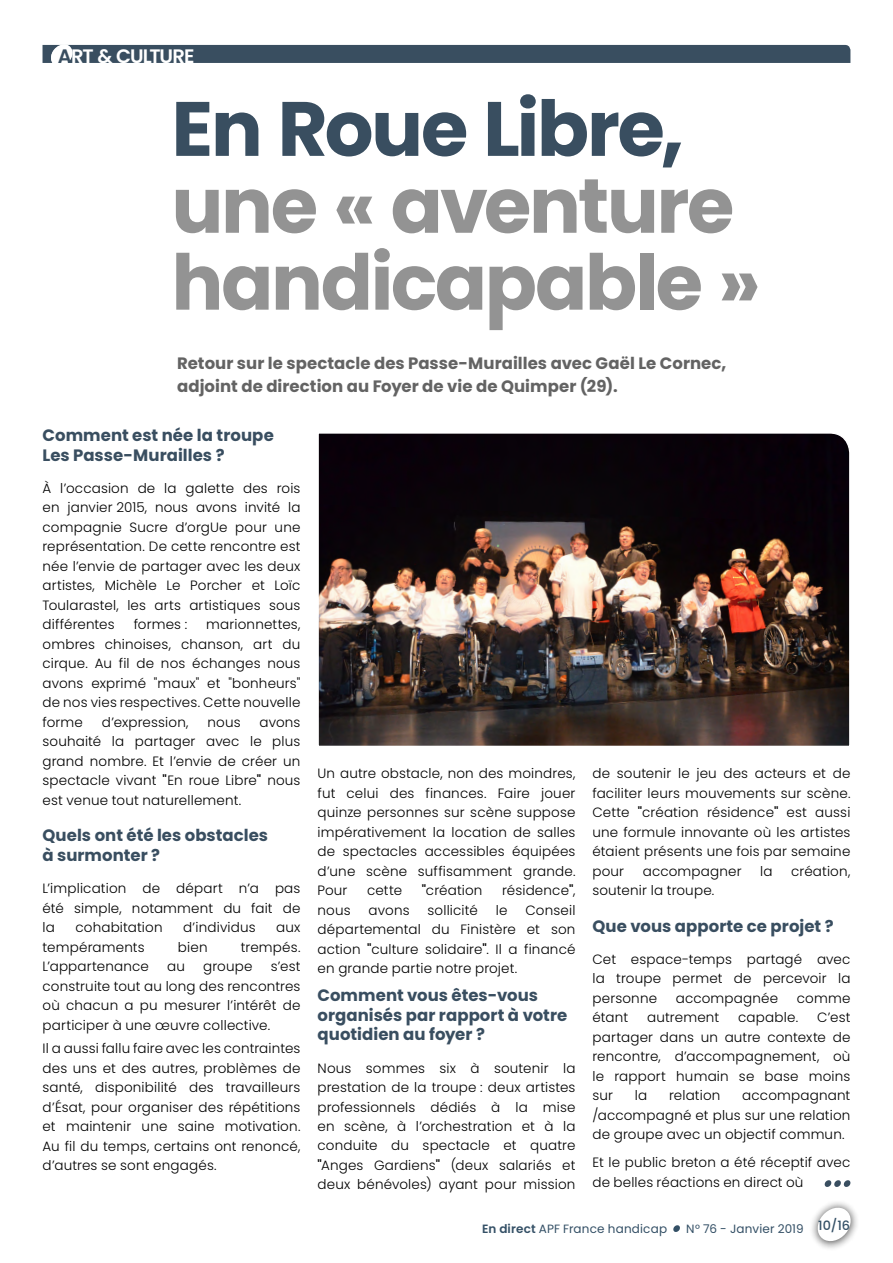
<style>
.page{position:relative;width:893px;height:1263px;background:#fff}
.page>*{position:absolute;margin:0;border:0;box-sizing:border-box;transform-origin:0 0}
.t1{font:700 76.95px/76.9px "Poppins";letter-spacing:-.03em;color:#939393}
.t2{font:700 76.95px "Poppins";letter-spacing:-.03em;color:#394e60}
.t3{font:600 19.5px "Poppins";letter-spacing:-.05em;color:#fff}
.t4{font:700 16.5px/19.5px "Poppins";letter-spacing:.005em;color:#394e60}
.t5{font:700 16.5px/22.5px "Poppins";letter-spacing:.005em;color:#636363}
.t6{font:300 13.5px/19.5px "Poppins";letter-spacing:.01em;color:#000;text-align:justify}
.t7{font:12px "Poppins";letter-spacing:.015em;color:#345066}
.s1{color:#394e60}
.s2{font-weight:500}
.s3{font-weight:600}
</style>
<div class="page">
<div style="left:809px;top:1199px;width:50px;height:51px;background:#000;opacity:.75"></div>
<svg style="left:815px;top:1205px;width:38px;height:38px"></svg>
<svg style="left:673px;top:1225px;width:7px;height:7px"></svg>
<svg style="left:43px;top:44px;width:807px;height:19px;background:#475a6b"></svg>
<img style="left:318px;top:433px;width:532px;height:313px">
<svg style="left:824px;top:1180px;width:27px;height:7px"></svg>
<h2 class="t3" style="left:58px;top:45px;width:138px"><span class="s1">A</span>RT &amp; CULTURE</h2>
<h1 class="t2" style="left:171px;top:84px;width:514px">En Roue Libre,</h1>
<h1 class="t1" style="left:171px;top:168px;width:591px">une « aventure handicapable »</h1>
<p class="t5" style="left:177px;top:352px;width:550px">Retour sur le spectacle des Passe-Murailles avec Gaël Le Cornec, adjoint de direction au Foyer de vie de Quimper (29).</p>
<p class="t4" style="left:43px;top:426px;width:233px">Comment est née la troupe<br>Les Passe-Murailles ?</p>
<p class="t6" style="left:43px;top:478px;width:259px">À l’occasion de la galette des rois en janvier 2015, nous avons invité la compagnie Sucre d’orgUe pour une représentation. De cette rencontre est née l’envie de partager avec les deux artistes, Michèle Le Porcher et Loïc Toularastel, les arts artistiques sous différentes</p>
<p class="t6" style="left:134px;top:615px;width:55px">formes :</p>
<p class="t6" style="left:43px;top:615px;width:259px;text-indent:164px">marionnettes, ombres chinoises, chanson, art du cirque. Au fil de nos échanges nous avons exprimé "maux" et "bonheurs" de nos vies respectives. Cette nouvelle forme</p>
<p class="t6" style="left:102px;top:712px;width:88px">d’expression,</p>
<p class="t6" style="left:207px;top:712px;width:35px">nous</p>
<p class="t6" style="left:43px;top:712px;width:259px;text-indent:217px">avons souhaité la partager avec le plus grand nombre. Et l’envie de créer un spectacle vivant <span class="s2">"</span>En roue Libre<span class="s2">"</span> nous est venue tout naturellement.</p>
<p class="t4" style="left:43px;top:826px;width:227px">Quels ont été les obstacles à surmonter ?</p>
<p class="t6" style="left:43px;top:879px;width:259px">L’implication de départ n’a pas été simple, notamment du fait de la</p>
<p class="t6" style="left:317px;top:764px;width:259px">Un autre obstacle, non des moindres, fut celui des finances. Faire jouer quinze personnes sur scène suppose impérativement la location de salles de spectacles accessibles équipées d’une scène suffisamment grande.<br>Pour</p>
<p class="t6" style="left:592px;top:764px;width:259px">de soutenir le jeu des acteurs et de faciliter leurs mouvements sur scène.<br>Cette <span class="s2">"</span>création résidence<span class="s2">"</span> est aussi une formule innovante où les artistes étaient présents une fois par semaine pour</p>
<p class="t6" style="left:643px;top:861px;width:101px">accompagner</p>
<p class="t6" style="left:760px;top:861px;width:14px">la</p>
<p class="t6" style="left:791px;top:861px;width:61px">création,</p>
<p class="t6" style="left:592px;top:881px;width:123px">soutenir la troupe.</p>
<p class="t4" style="left:592px;top:916px;width:243px">Que vous apporte ce projet ?</p>
<p class="t6" style="left:592px;top:949px;width:259px">Cet espace-temps partagé avec la troupe permet de percevoir la personne</p>
<p class="t6" style="left:367px;top:881px;width:37px">cette</p>
<p class="t6" style="left:422px;top:881px;width:62px"><span class="s2">"</span>création</p>
<p class="t6" style="left:502px;top:881px;width:75px">résidence<span class="s2">"</span>,</p>
<p class="t6" style="left:317px;top:900px;width:35px">nous</p>
<p class="t6" style="left:369px;top:900px;width:43px">avons</p>
<p class="t6" style="left:428px;top:900px;width:52px">sollicité</p>
<p class="t6" style="left:496px;top:900px;width:13px">le</p>
<p class="t6" style="left:317px;top:900px;width:259px;text-indent:208px">Conseil départemental du Finistère et son action <span class="s2">"</span>culture solidaire<span class="s2">"</span>. Il a financé en grande partie notre projet.</p>
<p class="t4" style="left:317px;top:986px;width:251px">Comment vous êtes-vous organisés par rapport à votre quotidien au foyer ?</p>
<p class="t6" style="left:317px;top:1058px;width:259px">Nous sommes six à soutenir la prestation de la troupe : deux artistes professionnels dédiés à la mise en scène, à l’orchestration et à la conduite du spectacle et quatre <span class="s2">"</span>Anges Gardiens<span class="s2">"</span> (deux salariés et deux bénévoles) ayant pour mission</p>
<p class="t6" style="left:75px;top:918px;width:89px">cohabitation</p>
<p class="t6" style="left:183px;top:918px;width:74px">d’individus</p>
<p class="t6" style="left:276px;top:918px;width:26px">aux</p>
<p class="t6" style="left:43px;top:937px;width:104px">tempéraments</p>
<p class="t6" style="left:178px;top:937px;width:31px">bien</p>
<p class="t6" style="left:241px;top:937px;width:61px">trempés.</p>
<p class="t6" style="left:43px;top:957px;width:108px">L’appartenance</p>
<p class="t6" style="left:167px;top:957px;width:19px">au</p>
<p class="t6" style="left:203px;top:957px;width:51px">groupe</p>
<p class="t6" style="left:43px;top:957px;width:259px;text-indent:228px">s’est construite tout au long des rencontres où chacun a pu mesurer l’intérêt de participer à une œuvre collective.</p>
<p class="t6" style="left:43px;top:1039px;width:259px">Il a aussi fallu faire avec les contraintes des uns et des autres, problèmes de santé, disponibilité des travailleurs d’Ésat, pour organiser des répétitions et maintenir une saine motivation.<br>Au fil du temps, certains ont renoncé, d’autres se sont engagés.</p>
<p class="t6" style="left:676px;top:988px;width:104px">accompagnée</p>
<p class="t6" style="left:797px;top:988px;width:55px">comme</p>
<p class="t6" style="left:592px;top:1008px;width:37px">étant</p>
<p class="t6" style="left:647px;top:1008px;width:74px">autrement</p>
<p class="t6" style="left:738px;top:1008px;width:61px">capable.</p>
<p class="t6" style="left:592px;top:1008px;width:259px;text-indent:225px">C’est partager dans un autre contexte de rencontre, d’accompagnement, où le rapport humain se base moins sur</p>
<p class="t6" style="left:635px;top:1086px;width:14px">la</p>
<p class="t6" style="left:669px;top:1086px;width:53px">relation</p>
<p class="t6" style="left:592px;top:1086px;width:259px;text-indent:150px">accompagnant /accompagné et plus sur une relation de groupe avec un objectif commun.</p>
<p class="t6" style="left:592px;top:1153px;width:259px">Et le public breton a été réceptif avec de belles réactions en direct où</p>
<p class="t7" style="left:482px;top:1222px;width:187px"><span class="s3">En direct</span> APF France handicap</p>
<p class="t7" style="left:686px;top:1222px;width:166px">N° 76 - Janvier 2019 <sup>10/16</sup></p>
</div>
